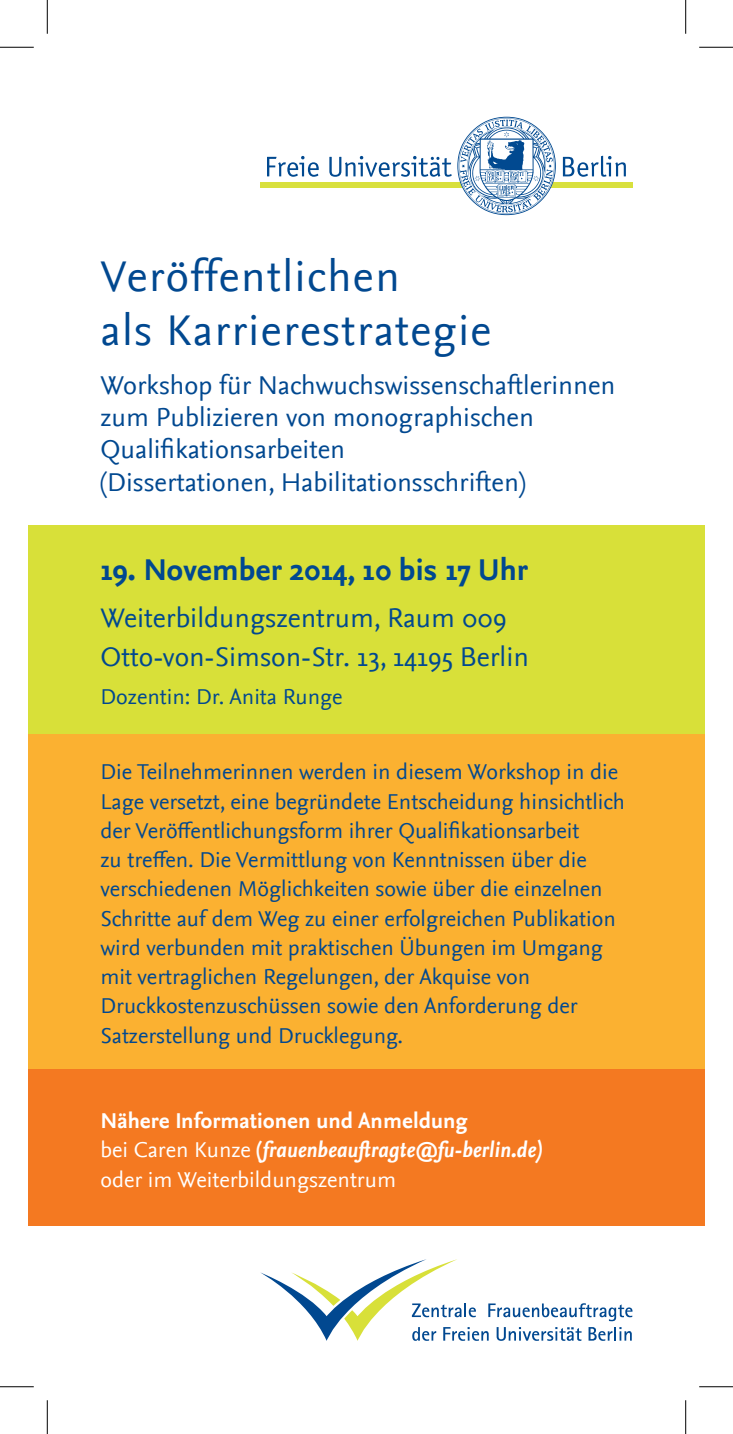
<style>
.page{position:relative;width:733px;height:1434px;background:#fff}
.page>*{position:absolute;margin:0;border:0;box-sizing:border-box;transform-origin:0 0}
.t1{font:45px/54px "Nexus Sans";letter-spacing:.03em;color:#014890}
.t2{font:700 31.5px "Nexus Sans";color:#014890}
.t3{font:28.12px/38.2px "Nexus Sans";color:#014890}
.t4{font:27px/32.4px "Nexus Sans";color:#014890}
.t5{font:22.5px/29.2px "Nexus Sans";color:#014890}
.t6{font:22.5px/29.2px "Nexus Sans";color:#fff}
.s1{font-weight:700}
.s2{font-weight:700;font-style:italic}
</style>
<div class="page">
<div style="left:28px;top:713px;width:676px;height:446px;background:#fbb131"></div>
<div style="left:28px;top:1069px;width:676px;height:157px;background:#f47921"></div>
<svg style="left:267px;top:156px;width:51px;height:21px"></svg>
<svg style="left:329px;top:156px;width:122px;height:21px"></svg>
<svg style="left:562px;top:156px;width:63px;height:21px"></svg>
<div style="left:260px;top:182px;width:372px;height:6px;background:#d8e03d"></div>
<svg style="left:457px;top:117px;width:98px;height:98px"></svg>
<svg style="left:260px;top:1259px;width:372px;height:82px"></svg>
<div style="left:28px;top:526px;width:676px;height:208px;background:#d8e039"></div>
<hr style="left:0;top:47px;width:34px;height:1px;background:#000">
<hr style="left:699px;top:47px;width:33px;height:1px;background:#000">
<hr style="left:0;top:1386px;width:34px;height:1px;background:#000">
<hr style="left:699px;top:1386px;width:33px;height:1px;background:#000">
<hr style="left:47px;top:0;width:1px;height:34px;background:#000">
<hr style="left:47px;top:1400px;width:1px;height:34px;background:#000">
<hr style="left:685px;top:0;width:1px;height:34px;background:#000">
<hr style="left:685px;top:1400px;width:1px;height:34px;background:#000">
<h1 class="t1" style="left:100px;top:250px;width:392px">Veröffentlichen<br>als Karrierestrategie</h1>
<p class="t4" style="left:100px;top:369px;width:516px">Workshop für Nachwuchswissenschaftlerinnen zum Publizieren von monographischen Qualifikationsarbeiten<br>(Dissertationen, Habilitationsschriften)</p>
<h2 class="t2" style="left:100px;top:552px;width:429px">19. November 2014, 10 bis 17 Uhr</h2>
<p class="t3" style="left:100px;top:599px;width:430px">Weiterbildungszentrum, Raum 009<br>Otto-von-Simson-Str. 13, 14195 Berlin</p>
<p class="t5" style="left:100px;top:682px;width:243px">Dozentin: Dr. Anita Runge</p>
<p class="t5" style="left:100px;top:758px;width:526px">Die Teilnehmerinnen werden in diesem Workshop in die Lage versetzt, eine begründete Entscheidung hinsichtlich der Veröffentlichungsform ihrer Qualifikationsarbeit<br>zu treffen. Die Vermittlung von Kenntnissen über die verschiedenen Möglichkeiten sowie über die einzelnen Schritte auf dem Weg zu einer erfolgreichen Publikation wird verbunden mit praktischen Übungen im Umgang mit vertraglichen Regelungen, der Akquise von Druckkostenzuschüssen sowie den Anforderung der Satzerstellung und Drucklegung.</p>
<p class="t6" style="left:100px;top:1106px;width:442px"><span class="s1">Nähere Informationen und Anmeldung<br></span>bei Caren Kunze <span class="s1">(</span><span class="s2">frauenbeauftragte@fu-berlin.de) </span>oder im Weiterbildungszentrum</p>
</div>
